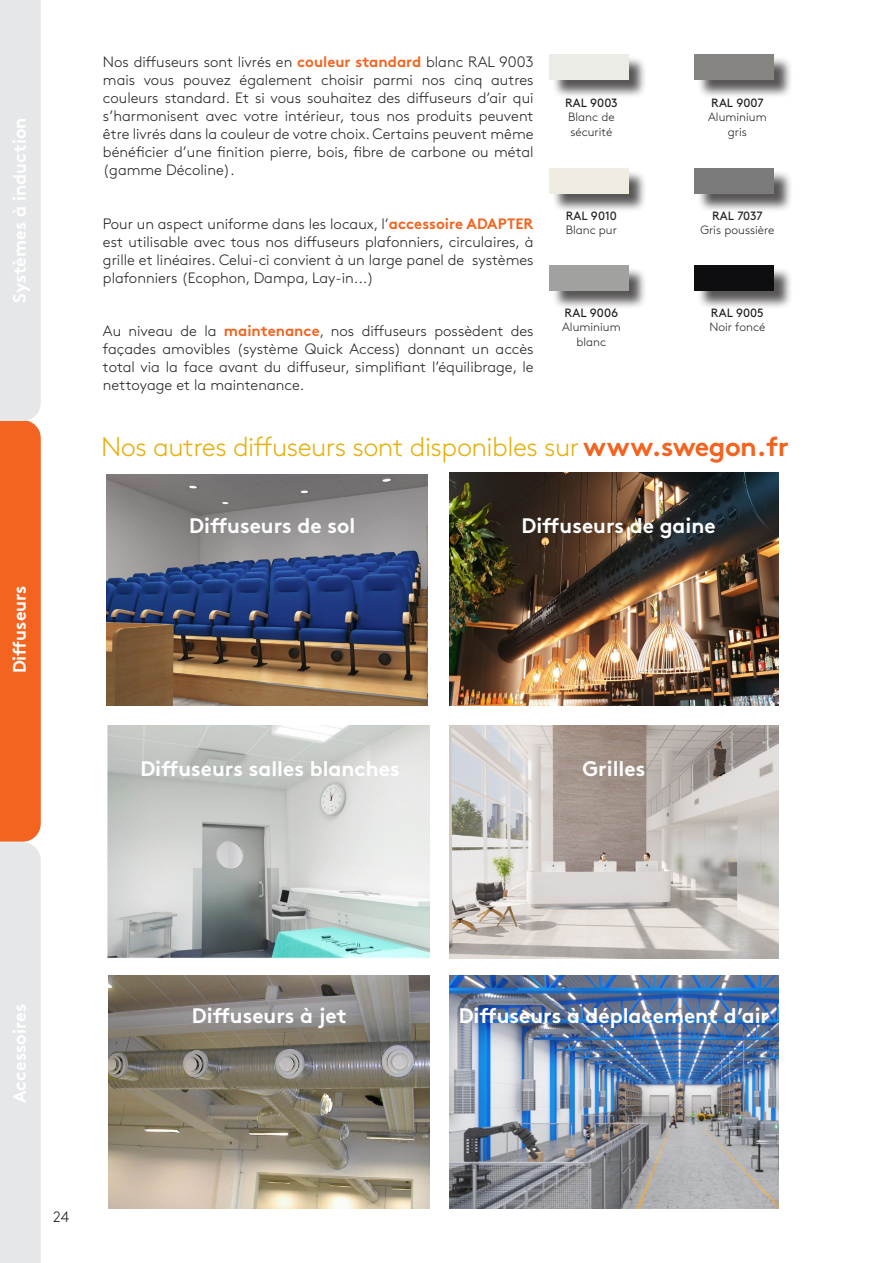
<style>
.page{position:relative;width:893px;height:1263px;background:#fff}
.page>*{position:absolute;margin:0;border:0;box-sizing:border-box;transform-origin:0 0}
.t1{font:300 27px "Swegon Brown";letter-spacing:-.02em;color:#e6b00d}
.t2{font:700 21px "Swegon Brown";color:#fff}
.t3{font:700 18px "Swegon Brown";color:#fff}
.t4{font:300 15px/18px "Swegon Brown";color:#231f20;text-align:justify}
.t5{font:300 12px/14.4px "Swegon Brown";color:#231f20;text-align:center}
.t6{font:12px "Swegon Brown";color:#231f20}
.s1{font-weight:700;color:#f36421}
</style>
<div class="page">
<svg style="left:0;top:0;width:41px;height:1263px;background:#eabca7"></svg>
<img style="left:449px;top:473px;width:329px;height:233px">
<img style="left:449px;top:976px;width:329px;height:233px">
<img style="left:449px;top:725px;width:329px;height:233px">
<img style="left:107px;top:725px;width:322px;height:233px">
<img style="left:106px;top:474px;width:321px;height:232px">
<img style="left:108px;top:976px;width:321px;height:233px">
<div style="left:552px;top:56px;width:95px;height:42px;background:#231f20;opacity:.75"></div>
<div style="left:550px;top:54px;width:78px;height:26px;background:#ecece7"></div>
<div style="left:697px;top:267px;width:96px;height:42px;background:#231f20;opacity:.75"></div>
<div style="left:695px;top:265px;width:79px;height:26px;background:#0e0e10"></div>
<div style="left:697px;top:170px;width:96px;height:42px;background:#231f20;opacity:.75"></div>
<div style="left:695px;top:168px;width:79px;height:26px;background:#7a7b7a"></div>
<div style="left:552px;top:267px;width:95px;height:42px;background:#231f20;opacity:.75"></div>
<div style="left:550px;top:265px;width:78px;height:26px;background:#a1a1a0"></div>
<div style="left:697px;top:56px;width:96px;height:42px;background:#231f20;opacity:.75"></div>
<div style="left:695px;top:54px;width:79px;height:26px;background:#878581"></div>
<div style="left:552px;top:170px;width:95px;height:42px;background:#231f20;opacity:.75"></div>
<div style="left:550px;top:168px;width:78px;height:26px;background:#f1ece1"></div>
<p class="t3" style="left:5px;top:303px;width:187px;rotate:-90deg">Systèmes à induction</p>
<p class="t3" style="left:5px;top:673px;width:90px;rotate:-90deg">Diffuseurs</p>
<p class="t4" style="left:103px;top:52px;width:432px">Nos diffuseurs sont livrés en <span class="s1">couleur standard</span> blanc RAL 9003 mais vous pouvez également choisir parmi nos cinq autres couleurs standard. Et si vous souhaitez des diffuseurs d’air qui s’harmonisent avec votre intérieur, tous nos produits peuvent être livrés dans la couleur de votre choix. Certains peuvent même bénéficier d’une finition pierre, bois, fibre de carbone ou métal (gamme Décoline).</p>
<p class="t4" style="left:103px;top:214px;width:432px">Pour un aspect uniforme dans les locaux, l’<span class="s1">accessoire ADAPTER </span>est utilisable avec tous nos diffuseurs plafonniers, circulaires, à grille et linéaires. Celui-ci convient à un large panel de systèmes plafonniers (Ecophon, Dampa, Lay-in...)</p>
<p class="t4" style="left:103px;top:320px;width:432px">Au niveau de la <span class="s1">maintenance</span>, nos diffuseurs possèdent des façades amovibles (système Quick Access) donnant un accès total via la face avant du diffuseur, simplifiant l’équilibrage, le nettoyage et la maintenance.</p>
<p class="t6" style="left:565px;top:93px;width:54px">RAL 9003</p>
<p class="t5" style="left:568px;top:109px;width:48px;text-align:left">Blanc de sécurité</p>
<p class="t6" style="left:566px;top:206px;width:53px">RAL 9010</p>
<p class="t5" style="left:566px;top:222px;width:53px">Blanc pur</p>
<p class="t6" style="left:565px;top:303px;width:55px">RAL 9006</p>
<p class="t5" style="left:562px;top:319px;width:60px">Aluminium blanc</p>
<p class="t6" style="left:711px;top:93px;width:54px">RAL 9007</p>
<p class="t5" style="left:708px;top:109px;width:60px">Aluminium gris</p>
<p class="t6" style="left:712px;top:206px;width:52px">RAL 7037</p>
<p class="t5" style="left:700px;top:222px;width:76px">Gris poussière</p>
<p class="t6" style="left:711px;top:303px;width:54px">RAL 9005</p>
<p class="t5" style="left:709px;top:319px;width:57px">Noir foncé</p>
<h1 class="t1" style="left:101px;top:427px;width:689px">Nos autres diffuseurs sont disponibles sur <span class="s1">www.swegon.fr</span></h1>
<h2 class="t2" style="left:189px;top:508px;width:168px">Diffuseurs de sol</h2>
<h2 class="t2" style="left:521px;top:508px;width:196px">Diffuseurs de gaine</h2>
<h2 class="t2" style="left:140px;top:752px;width:261px">Diffuseurs salles blanches</h2>
<h2 class="t2" style="left:582px;top:752px;width:65px">Grilles</h2>
<p class="t3" style="left:5px;top:1103px;width:100px;rotate:-90deg">Accessoires</p>
<p class="t4" style="left:53px;top:1207px;width:18px">24</p>
<h2 class="t2" style="left:192px;top:999px;width:157px">Diffuseurs à jet</h2>
<h2 class="t2" style="left:459px;top:999px;width:312px">Diffuseurs à déplacement d’air</h2>
</div>
